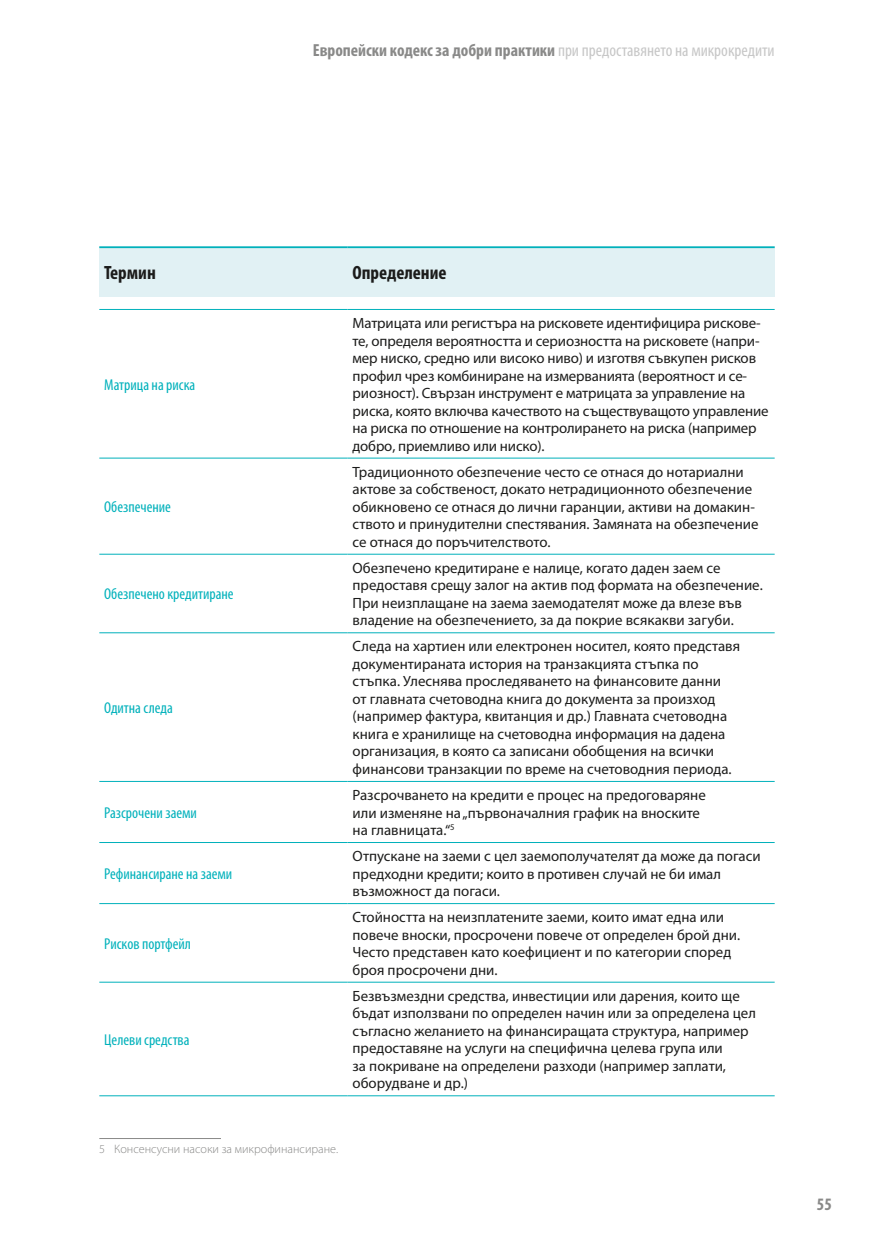
<style>
.page{position:relative;width:874px;height:1241px;background:#fff}
.page>*{position:absolute;margin:0;border:0;box-sizing:border-box;transform-origin:0 0}
.t1{font:700 condensed 19.25px "Myriad Pro";color:#1c1c1b}
.t2{font:700 condensed 17.5px "Myriad Pro";color:#898988}
.t3{font:condensed 15.75px "Myriad Pro";color:#00b1bb}
.t4{font:14.88px/17.5px "Myriad Pro";color:#1c1c1b}
.t5{font:300 12.25px "Myriad Pro";color:#898988}
.s1{font-weight:400;color:#c7c7c7}
</style>
<div class="page">
<div style="left:99px;top:246px;width:675px;height:51px;background:#e1f1f4"></div>
<hr style="left:99px;top:246px;width:248px;height:2px;background:#00b1bb">
<hr style="left:347px;top:246px;width:427px;height:2px;background:#00b1bb">
<hr style="left:99px;top:309px;width:248px;height:1px;background:#00b1bb">
<hr style="left:347px;top:309px;width:427px;height:1px;background:#00b1bb">
<hr style="left:99px;top:457px;width:248px;height:1px;background:#00b1bb">
<hr style="left:347px;top:457px;width:427px;height:1px;background:#00b1bb">
<hr style="left:99px;top:554px;width:248px;height:1px;background:#00b1bb">
<hr style="left:347px;top:554px;width:427px;height:1px;background:#00b1bb">
<hr style="left:99px;top:632px;width:248px;height:1px;background:#00b1bb">
<hr style="left:347px;top:632px;width:427px;height:1px;background:#00b1bb">
<hr style="left:99px;top:781px;width:248px;height:1px;background:#00b1bb">
<hr style="left:347px;top:781px;width:427px;height:1px;background:#00b1bb">
<hr style="left:99px;top:842px;width:248px;height:1px;background:#00b1bb">
<hr style="left:347px;top:842px;width:427px;height:1px;background:#00b1bb">
<hr style="left:99px;top:903px;width:248px;height:1px;background:#00b1bb">
<hr style="left:347px;top:903px;width:427px;height:1px;background:#00b1bb">
<hr style="left:99px;top:981px;width:248px;height:1px;background:#00b1bb">
<hr style="left:347px;top:981px;width:427px;height:1px;background:#00b1bb">
<hr style="left:99px;top:1095px;width:248px;height:1px;background:#00b1bb">
<hr style="left:347px;top:1095px;width:427px;height:1px;background:#00b1bb">
<hr style="left:99px;top:1137px;width:122px;height:1px;background:#898988">
<p class="t2" style="left:312px;top:39px;width:463px">Европейски кодекс за добри практики <span class="s1">при предоставянето на микрокредити</span></p>
<p class="t1" style="left:104px;top:261px;width:53px">Термин</p>
<p class="t1" style="left:352px;top:261px;width:95px">Определение</p>
<p class="t3" style="left:104px;top:375px;width:93px">Матрица на риска</p>
<p class="t3" style="left:104px;top:497px;width:68px">Обезпечение</p>
<p class="t3" style="left:104px;top:584px;width:131px">Обезпечено кредитиране</p>
<p class="t3" style="left:104px;top:698px;width:70px">Одитна следа</p>
<p class="t3" style="left:104px;top:803px;width:94px">Разсрочени заеми</p>
<p class="t3" style="left:104px;top:864px;width:129px">Рефинансиране на заеми</p>
<p class="t3" style="left:104px;top:933px;width:88px">Рисков портфейл</p>
<p class="t3" style="left:104px;top:1029px;width:87px">Целеви средства</p>
<p class="t4" style="left:352px;top:314px;width:417px">Матрицата или регистъра на рисковете идентифицира рискове&shy;те, определя вероятността и сериозността на рисковете (напри&shy;мер ниско, средно или високо ниво) и изготвя съвкупен рисков профил чрез комбиниране на измерванията (вероятност и се&shy;риозност). Свързан инструмент е матрицата за управление на риска, която включва качеството на съществуващото управление на риска по отношение на контролирането на риска (например добро, приемливо или ниско).</p>
<p class="t4" style="left:352px;top:462px;width:407px">Традиционното обезпечение често се отнася до нотариални актове за собственост, докато нетрадиционното обезпечение обикновено се отнася до лични гаранции, активи на домакин&shy;ството и принудителни спестявания. Замяната на обезпечение се отнася до поръчителството.</p>
<p class="t4" style="left:352px;top:558px;width:411px">Обезпечено кредитиране е налице, когато даден заем се предоставя срещу залог на актив под формата на обезпечение.<br>При неизплащане на заема заемодателят може да влезе във владение на обезпечението, за да покрие всякакви загуби.</p>
<p class="t4" style="left:352px;top:637px;width:389px">Следа на хартиен или електронен носител, която представя документираната история на транзакцията стъпка по стъпка. Улеснява проследяването на финансовите данни<br>от главната счетоводна книга до документа за произход (например фактура, квитанция и др.) Главната счетоводна книга е хранилище на счетоводна информация на дадена организация, в която са записани обобщения на всички финансови транзакции по време на счетоводния периодa.</p>
<p class="t4" style="left:352px;top:786px;width:354px">Разсрочването на кредити е процес на предоговаряне или изменяне на „първоначалния график на вноските на главницата.“<sup>5</sup></p>
<p class="t4" style="left:352px;top:847px;width:409px">Отпускане на заеми с цел заемополучателят да може да погаси предходни кредити; които в противен случай не би имал възможност да погаси.</p>
<p class="t4" style="left:352px;top:908px;width:389px">Стойността на неизплатените заеми, които имат една или повече вноски, просрочени повече от определен брой дни.<br>Често представен като коефициент и по категории според броя просрочени дни.</p>
<p class="t4" style="left:352px;top:986px;width:405px">Безвъзмездни средства, инвестиции или дарения, които ще бъдат използвани по определен начин или за определена цел съгласно желанието на финансиращата структура, например предоставяне на услуги на специфична целева група или<br>за покриване на определени разходи (например заплати, оборудване и др.)</p>
<p class="t5" style="left:99px;top:1142px;width:240px">5 Консенсусни насоки за микрофинансиране.</p>
<p class="t2" style="left:816px;top:1193px;width:16px">55</p>
</div>
